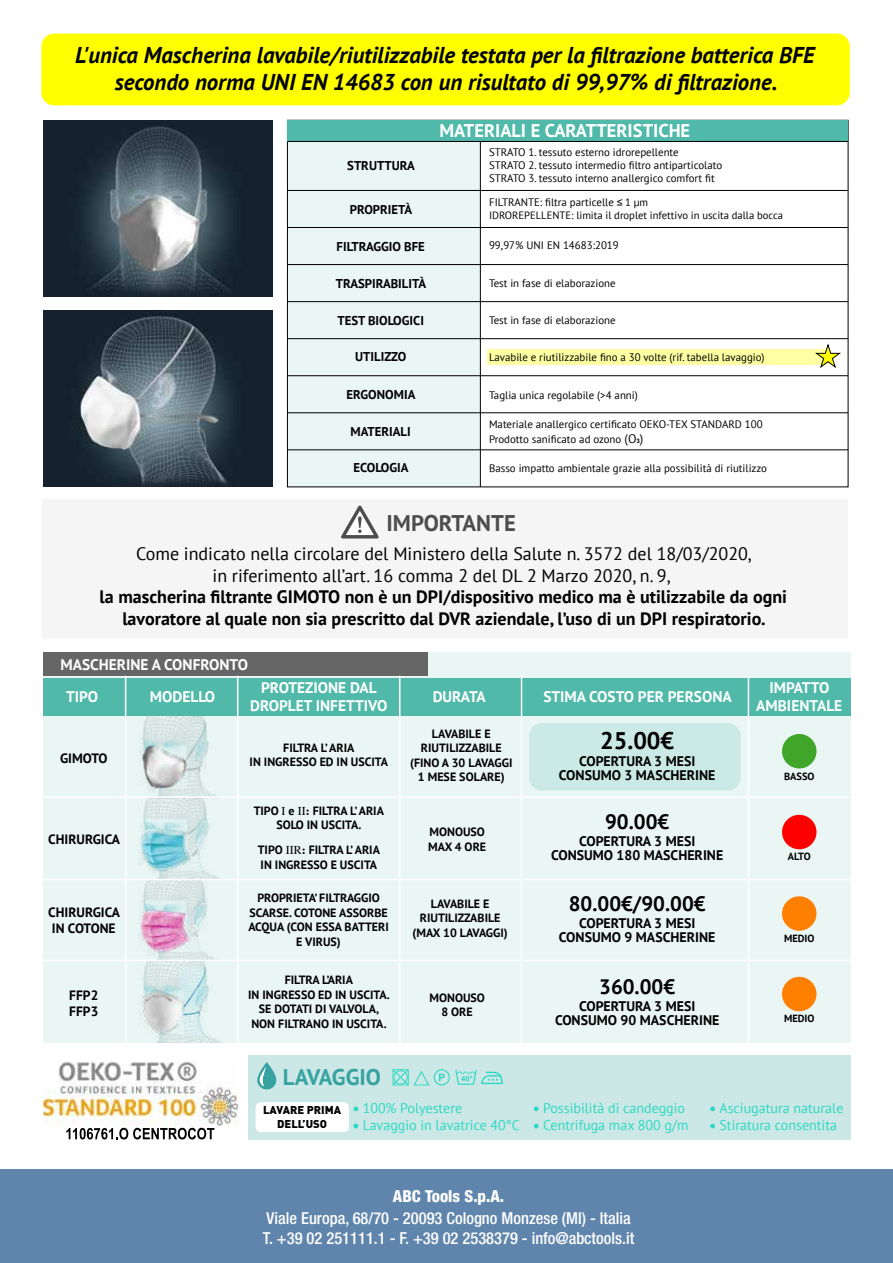
<style>
.page{position:relative;width:893px;height:1263px;background:#fff}
.page>*{position:absolute;margin:0;border:0;box-sizing:border-box;transform-origin:0 0}
.t1{font:700 24px "PT Sans";color:#000}
.t2{font:italic 700 22.8px/27.5px "PT Sans";color:#000;text-align:center}
.t3{font:700 22.65px "PT Sans";color:#4d4d4d}
.t4{font:700 22.65px "PT Sans";color:#37a3a1}
.t5{font:700 20.85px "PT Sans";color:#000}
.t6{font:700 18.45px "PT Sans";color:#fff}
.t7{font:700 18px/21.6px "PT Sans";color:#000;text-align:center}
.t8{font:18px/21.6px "PT Sans";color:#000;text-align:center}
.t9{font:500 condensed 16.5px/19.8px "Helvetica Neue";color:#fff}
.t10{font:800 condensed 16.5px "Helvetica Neue";color:#fff}
.t11{font:700 15.3px/18.5px "PT Sans";color:#fff;text-align:center}
.t12{font:14.1px/16.8px "PT Sans";color:#2ed9c3}
.t13{font:700 13.95px "PT Sans";color:#000}
.t14{font:700 13.5px/16.2px "PT Sans";color:#000}
.t15{font:700 12.75px "PT Sans";color:#000}
.t16{font:700 12px/14.4px "PT Sans";color:#000;text-align:center}
.t17{font:900 11.25px/13.5px "DIN Pro";color:#000;text-align:center}
.t18{font:10.95px/13px "PT Sans";color:#000}
.t19{font:10.65px "PT Sans";color:#000}
.t20{font:700 10.35px "PT Sans";color:#000}
.s1{font-family:"Arial";font-size:10.65px}
.s2{font-size:10.65px}
.s3{font-size:12.3px}
.s4{font-family:"Arial";font-weight:700;font-size:6.15px}
.s5{font-family:"Times";font-weight:400}
.s6{font-family:"Times"}
</style>
<div class="page">
<div style="left:0;top:1169px;width:893px;height:94px;background:#6085ac"></div>
<div style="left:41px;top:34px;width:809px;height:71px;background:#ff0;border-radius:13px"></div>
<div style="left:487px;top:349px;width:341px;height:15px;background:#ffffa4"></div>
<div style="left:287px;top:142px;width:193px;height:345px;background:#eaf6f4"></div>
<svg style="left:66px;top:1128px;width:148px;height:11px"></svg>
<img style="left:43px;top:1062px;width:195px;height:63px">
<div style="left:43px;top:499px;width:805px;height:139px;background:#f5f5f5"></div>
<div style="left:43px;top:653px;width:808px;height:390px;background:#eaf6f4"></div>
<div style="left:43px;top:653px;width:385px;height:23px;background:#666"></div>
<div style="left:43px;top:678px;width:808px;height:37px;background:#50b9a9"></div>
<hr style="left:125px;top:676px;width:1px;height:367px;background:#fff">
<hr style="left:237px;top:676px;width:1px;height:367px;background:#fff">
<hr style="left:399px;top:676px;width:1px;height:367px;background:#fff">
<hr style="left:521px;top:676px;width:1px;height:367px;background:#fff">
<hr style="left:748px;top:678px;width:1px;height:365px;background:#fff">
<div style="left:249px;top:1055px;width:602px;height:85px;background:#cbe7e6"></div>
<svg style="left:341px;top:505px;width:38px;height:33px"></svg>
<div style="left:287px;top:120px;width:561px;height:22px;background:#50b9a9"></div>
<hr style="left:287px;top:141px;width:561px;height:1px;background:#000">
<hr style="left:287px;top:190px;width:561px;height:1px;background:#000">
<hr style="left:287px;top:227px;width:561px;height:1px;background:#000">
<hr style="left:287px;top:264px;width:561px;height:1px;background:#000">
<hr style="left:287px;top:301px;width:561px;height:1px;background:#000">
<hr style="left:287px;top:338px;width:561px;height:1px;background:#000">
<hr style="left:287px;top:412px;width:561px;height:1px;background:#000">
<hr style="left:287px;top:450px;width:561px;height:1px;background:#000">
<hr style="left:287px;top:375px;width:561px;height:1px;background:#000">
<hr style="left:480px;top:141px;width:1px;height:346px;background:#000">
<img style="left:43px;top:120px;width:230px;height:177px">
<img style="left:43px;top:310px;width:230px;height:177px">
<svg style="left:257px;top:1062px;width:19px;height:28px"></svg>
<div style="left:256px;top:1102px;width:93px;height:30px;background:#fff;border-radius:5px"></div>
<svg style="left:392px;top:1069px;width:111px;height:17px"></svg>
<svg style="left:353px;top:1106px;width:5px;height:5px"></svg>
<svg style="left:353px;top:1123px;width:5px;height:5px"></svg>
<svg style="left:534px;top:1106px;width:5px;height:5px"></svg>
<svg style="left:534px;top:1123px;width:5px;height:5px"></svg>
<svg style="left:710px;top:1106px;width:5px;height:5px"></svg>
<svg style="left:710px;top:1123px;width:5px;height:5px"></svg>
<div style="left:782px;top:734px;width:34px;height:34px;background:#40a62a;border-radius:50%"></div>
<div style="left:782px;top:815px;width:34px;height:34px;background:#f00;border-radius:50%"></div>
<div style="left:782px;top:896px;width:34px;height:35px;background:#ff8000;border-radius:50%"></div>
<div style="left:782px;top:977px;width:34px;height:34px;background:#ff8000;border-radius:50%"></div>
<svg style="left:815px;top:344px;width:26px;height:24px"></svg>
<div style="left:529px;top:723px;width:212px;height:67px;background:#cbeae5;border-radius:13px"></div>
<img style="left:139px;top:715px;width:83px;height:164px">
<img style="left:140px;top:880px;width:78px;height:79px">
<img style="left:140px;top:961px;width:81px;height:82px">
<hr style="left:43px;top:879px;width:808px;height:1px;background:#fff">
<hr style="left:43px;top:959px;width:808px;height:2px;background:#fff">
<hr style="left:43px;top:796px;width:808px;height:2px;background:#fff">
<h2 class="t2" style="left:75px;top:41px;width:741px">L'unica Mascherina lavabile/riutilizzabile testata per la filtrazione batterica BFE secondo norma UNI EN 14683 con un risultato di 99,97% di filtrazione.</h2>
<p class="t15" style="left:347px;top:157px;width:69px">STRUTTURA</p>
<p class="t15" style="left:350px;top:201px;width:64px">PROPRIETÀ</p>
<p class="t15" style="left:337px;top:238px;width:90px">FILTRAGGIO BFE</p>
<p class="t15" style="left:336px;top:275px;width:92px">TRASPIRABILITÀ</p>
<p class="t15" style="left:337px;top:312px;width:88px">TEST BIOLOGICI</p>
<p class="t15" style="left:355px;top:348px;width:52px">UTILIZZO</p>
<p class="t15" style="left:347px;top:386px;width:70px">ERGONOMIA</p>
<p class="t15" style="left:351px;top:423px;width:62px">MATERIALI</p>
<p class="t15" style="left:353px;top:459px;width:57px">ECOLOGIA</p>
<h3 class="t6" style="left:440px;top:119px;width:252px">MATERIALI E CARATTERISTICHE</h3>
<p class="t18" style="left:489px;top:146px;width:235px">STRATO 1. tessuto esterno idrorepellente<br>STRATO 2. tessuto intermedio filtro antiparticolato<br>STRATO 3. tessuto interno anallergico comfort fit</p>
<p class="t18" style="left:489px;top:196px;width:161px">FILTRANTE: filtra particelle <span class="s1">≤</span> <span class="s2">1 µm</span></p>
<p class="t19" style="left:489px;top:209px;width:296px">IDROREPELLENTE: limita il droplet infettivo in uscita dalla bocca</p>
<p class="t18" style="left:489px;top:239px;width:131px">99,97% UNI EN 14683:2019</p>
<p class="t18" style="left:489px;top:276px;width:128px">Test in fase di elaborazione</p>
<p class="t18" style="left:489px;top:313px;width:128px">Test in fase di elaborazione</p>
<p class="t18" style="left:489px;top:350px;width:277px">Lavabile e riutilizzabile fino a 30 volte (rif. tabella lavaggio)</p>
<p class="t18" style="left:489px;top:388px;width:150px">Taglia unica regolabile (&gt;4 anni)</p>
<p class="t18" style="left:489px;top:416px;width:275px;line-height:14.7px">Materiale anallergico certificato OEKO-TEX STANDARD 100<br>Prodotto sanificato ad ozono <span class="s3">(O</span><span class="s4">3</span><span class="s3">)</span></p>
<p class="t18" style="left:489px;top:461px;width:279px">Basso impatto ambientale grazie alla possibilità di riutilizzo</p>
<h3 class="t3" style="left:386px;top:508px;width:131px">IMPORTANTE</h3>
<h3 class="t8" style="left:136px;top:542px;width:617px">Come indicato nella circolare del Ministero della Salute n. 3572 del 18/03/2020, in riferimento all’art. 16 comma 2 del DL 2 Marzo 2020, n. 9,</h3>
<h3 class="t7" style="left:100px;top:586px;width:689px">la mascherina filtrante GIMOTO non è un DPI/dispositivo medico ma è utilizzabile da ogni lavoratore al quale non sia prescritto dal DVR aziendale, l’uso di un DPI respiratorio.</h3>
<h3 class="t11" style="left:66px;top:649px;width:183px;line-height:31.5px;text-align:left;text-indent:-6px">MASCHERINE A CONFRONTO<br>TIPO</h3>
<h3 class="t11" style="left:150px;top:687px;width:67px">MODELLO</h3>
<h3 class="t11" style="left:250px;top:678px;width:139px">PROTEZIONE DAL<br>DROPLET INFETTIVO</h3>
<h3 class="t11" style="left:433px;top:687px;width:55px">DURATA</h3>
<h3 class="t11" style="left:543px;top:687px;width:190px">STIMA COSTO PER PERSONA</h3>
<h3 class="t11" style="left:756px;top:678px;width:87px">IMPATTO<br>AMBIENTALE</h3>
<p class="t14" style="left:60px;top:750px;width:49px">GIMOTO</p>
<p class="t16" style="left:250px;top:740px;width:140px">FILTRA L’ ARIA<br>IN INGRESSO ED IN USCITA</p>
<p class="t16" style="left:410px;top:726px;width:104px">LAVABILE E<br>RIUTILIZZABILE (FINO A 30 LAVAGGI<br>1 MESE SOLARE)</p>
<h1 class="t1" style="left:600px;top:725px;width:75px">25.00€</h1>
<p class="t13" style="left:559px;top:766px;width:158px">CONSUMO 3 MASCHERINE</p>
<p class="t13" style="left:579px;top:752px;width:118px">COPERTURA 3 MESI</p>
<p class="t20" style="left:784px;top:769px;width:32px">BASSO</p>
<p class="t14" style="left:48px;top:831px;width:73px">CHIRURGICA</p>
<p class="t14" style="left:48px;top:904px;width:73px">CHIRURGICA<br>IN COTONE</p>
<p class="t14" style="left:69px;top:987px;width:31px">FFP2<br>FFP3</p>
<p class="t16" style="left:254px;top:803px;width:132px">TIPO <span class="s5">I</span> e <span class="s5">II</span><span class="s6">:</span> FILTRA L’ ARIA<br>SOLO IN USCITA.</p>
<p class="t16" style="left:258px;top:843px;width:124px;text-align:left">TIPO <span class="s5">IIR</span><span class="s6">:</span> FILTRA L’ ARIA<br>IN INGRESSO E USCITA</p>
<p class="t16" style="left:248px;top:891px;width:142px">PROPRIETA’ FILTRAGGIO<br>SCARSE. COTONE ASSORBE<br>ACQUA (CON ESSA BATTERI<br>E VIRUS)</p>
<p class="t16" style="left:248px;top:973px;width:143px">FILTRA L’ARIA<br>IN INGRESSO ED IN USCITA.<br>SE DOTATI DI VALVOLA,<br>NON FILTRANO IN USCITA.</p>
<p class="t16" style="left:428px;top:824px;width:59px;text-align:left">MONOUSO<br>MAX 4 ORE</p>
<p class="t16" style="left:412px;top:896px;width:97px">LAVABILE E<br>RIUTILIZZABILE (MAX 10 LAVAGGI)</p>
<p class="t16" style="left:429px;top:990px;width:57px">MONOUSO<br>8 ORE</p>
<h3 class="t5" style="left:605px;top:808px;width:66px">90.00€</h3>
<p class="t13" style="left:551px;top:846px;width:174px">CONSUMO 180 MASCHERINE</p>
<p class="t13" style="left:579px;top:832px;width:118px">COPERTURA 3 MESI</p>
<h3 class="t5" style="left:569px;top:890px;width:138px">80.00€/90.00€</h3>
<p class="t13" style="left:559px;top:928px;width:158px">CONSUMO 9 MASCHERINE</p>
<p class="t13" style="left:579px;top:914px;width:118px">COPERTURA 3 MESI</p>
<h3 class="t5" style="left:599px;top:973px;width:77px">360.00€</h3>
<p class="t13" style="left:555px;top:1011px;width:166px">CONSUMO 90 MASCHERINE</p>
<p class="t13" style="left:579px;top:997px;width:118px">COPERTURA 3 MESI</p>
<p class="t20" style="left:788px;top:850px;width:24px">ALTO</p>
<p class="t20" style="left:784px;top:931px;width:32px">MEDIO</p>
<p class="t20" style="left:784px;top:1012px;width:32px">MEDIO</p>
<h3 class="t4" style="left:283px;top:1062px;width:100px">LAVAGGIO</h3>
<p class="t17" style="left:263px;top:1103px;width:80px">LAVARE PRIMA<br>DELL’USO</p>
<p class="t12" style="left:363px;top:1100px;width:159px">100% Polyestere<br>Lavaggio in lavatrice 40°C</p>
<p class="t12" style="left:543px;top:1100px;width:147px">Possibilità di candeggio<br>Centrifuga max 800 g/m</p>
<p class="t12" style="left:719px;top:1100px;width:125px">Asciugatura naturale<br>Stiratura consentita</p>
<h3 class="t10" style="left:393px;top:1186px;width:113px">ABC Tools S.p.A.</h3>
<h3 class="t9" style="left:263px;top:1208px;width:373px">Viale Europa, 68/70 - 20093 Cologno Monzese (MI) - Italia<br>T. +39 02 251111.1 - F. +39 02 2538379 - info@abctools.it</h3>
</div>
